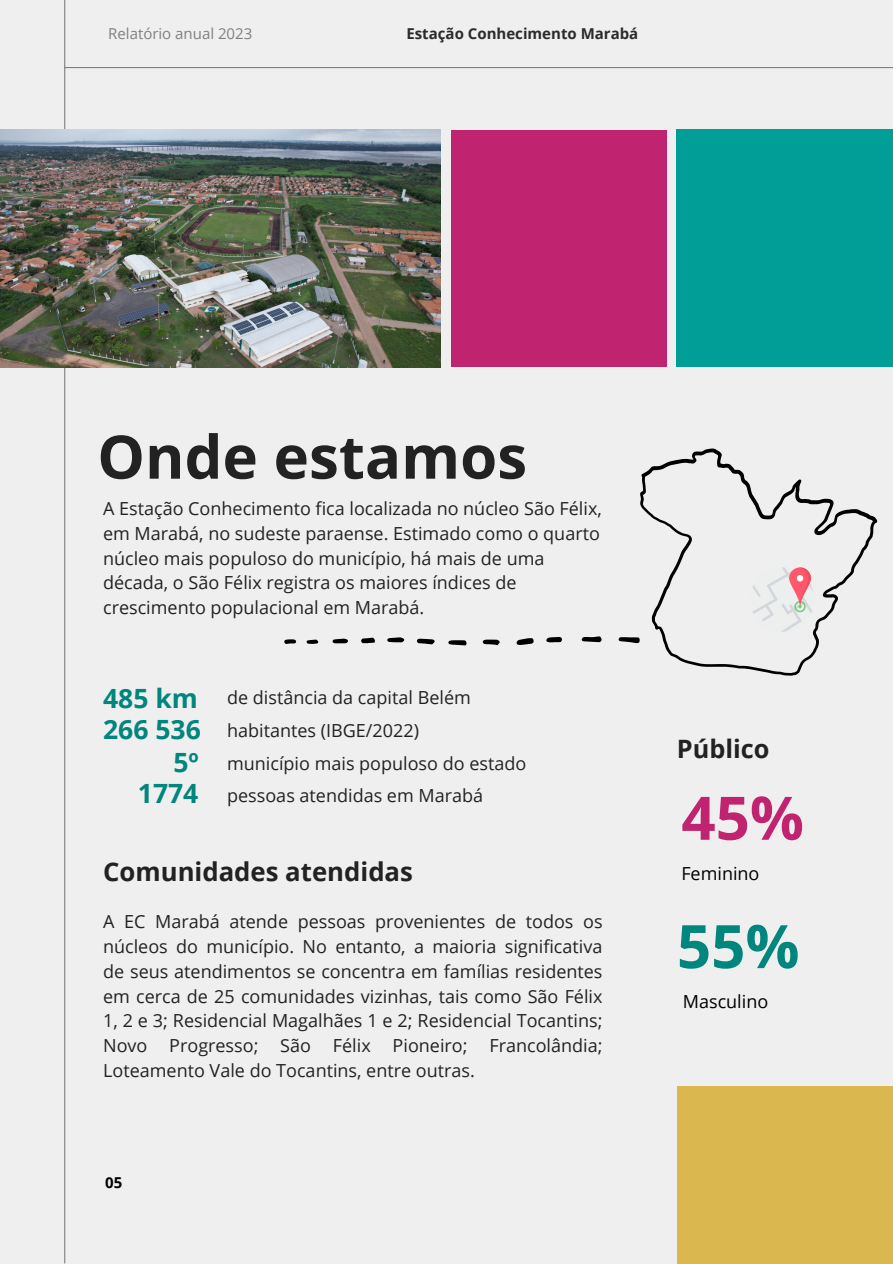
<style>
.page{position:relative;width:893px;height:1264px;background:#fff}
.page>*{position:absolute;margin:0;border:0;box-sizing:border-box;transform-origin:0 0}
.t1{font:700 60px "Open Sans";color:#222}
.t2{font:700 60px "Open Sans";color:#c02470}
.t3{font:700 60px "Open Sans";color:#00867c}
.t4{font:700 26.55px "Open Sans";color:#00867c}
.t5{font:700 25.8px "Open Sans";color:#222}
.t6{font:700 25.35px "Open Sans";color:#222}
.t7{font:18px/24.8px "Open Sans";color:#222}
.t8{font:18px "Open Sans";color:#000}
.t9{font:700 15px "Open Sans";color:#2b2b2b}
.t10{font:15px "Open Sans";color:#808080}
.t11{font:700 15px "Open Sans";color:#000}
</style>
<div class="page">
<div style="left:0;top:0;width:892px;height:1263px;background:#efefef"></div>
<hr style="left:64px;top:0;width:1px;height:1263px;background:#808080">
<hr style="left:64px;top:67px;width:828px;height:1px;background:#808080">
<svg style="left:640px;top:448px;width:238px;height:228px"></svg>
<div style="left:676px;top:1086px;width:216px;height:177px;background:#dbb74f"></div>
<img style="left:0;top:130px;width:440px;height:237px">
<div style="left:450px;top:130px;width:217px;height:237px;background:#c02470"></div>
<div style="left:676px;top:130px;width:216px;height:237px;background:#019d97"></div>
<svg style="left:618px;top:637px;width:22px;height:6px"></svg>
<svg style="left:516px;top:638px;width:18px;height:7px"></svg>
<svg style="left:581px;top:636px;width:20px;height:6px"></svg>
<svg style="left:448px;top:640px;width:18px;height:5px"></svg>
<svg style="left:417px;top:638px;width:18px;height:6px"></svg>
<svg style="left:483px;top:639px;width:17px;height:6px"></svg>
<svg style="left:546px;top:637px;width:16px;height:5px"></svg>
<svg style="left:387px;top:637px;width:17px;height:5px"></svg>
<svg style="left:361px;top:637px;width:14px;height:6px"></svg>
<svg style="left:332px;top:638px;width:16px;height:5px"></svg>
<svg style="left:284px;top:639px;width:12px;height:5px"></svg>
<svg style="left:306px;top:639px;width:12px;height:5px"></svg>
<svg style="left:750px;top:567px;width:64px;height:64px"></svg>
<p class="t10" style="left:108px;top:23px;width:146px">Relatório anual 2023</p>
<p class="t9" style="left:406px;top:23px;width:233px">Estação Conhecimento Marabá</p>
<p class="t1" style="left:97px;top:414px;width:431px">Onde estamos</p>
<h4 class="t7" style="left:103px;top:495px;width:500px">A Estação Conhecimento fica localizada no núcleo São Félix, em Marabá, no sudeste paraense. Estimado como o quarto núcleo mais populoso do município, há mais de uma década, o São Félix registra os maiores índices de crescimento populacional em Marabá.</h4>
<h2 class="t4" style="left:103px;top:679px;width:96px">485 km</h2>
<h2 class="t4" style="left:103px;top:710px;width:99px">266 536</h2>
<h2 class="t4" style="left:173px;top:744px;width:27px">5º</h2>
<h2 class="t4" style="left:138px;top:775px;width:62px">1774</h2>
<h3 class="t7" style="left:227px;top:681px;width:301px;line-height:32.7px">de distância da capital Belém habitantes (IBGE/2022)<br>município mais populoso do estado pessoas atendidas em Marabá</h3>
<h2 class="t5" style="left:103px;top:853px;width:311px">Comunidades atendidas</h2>
<p class="t7" style="left:103px;top:909px;width:501px;text-align:justify">A EC Marabá atende pessoas provenientes de todos os núcleos do município. No entanto, a maioria significativa de seus atendimentos se concentra em famílias residentes em cerca de 25 comunidades vizinhas, tais como São Félix 1, 2 e 3; Residencial Magalhães 1 e 2; Residencial Tocantins; Novo Progresso; São Félix Pioneiro; Francolândia; Loteamento Vale do Tocantins, entre outras.</p>
<p class="t11" style="left:105px;top:1172px;width:19px">05</p>
<p class="t6" style="left:676px;top:730px;width:94px">Público</p>
<h1 class="t2" style="left:681px;top:775px;width:124px">45%</h1>
<p class="t8" style="left:681px;top:860px;width:80px">Feminino</p>
<p class="t3" style="left:676px;top:904px;width:124px">55%</p>
<h3 class="t8" style="left:682px;top:988px;width:87px">Masculino</h3>
</div>
